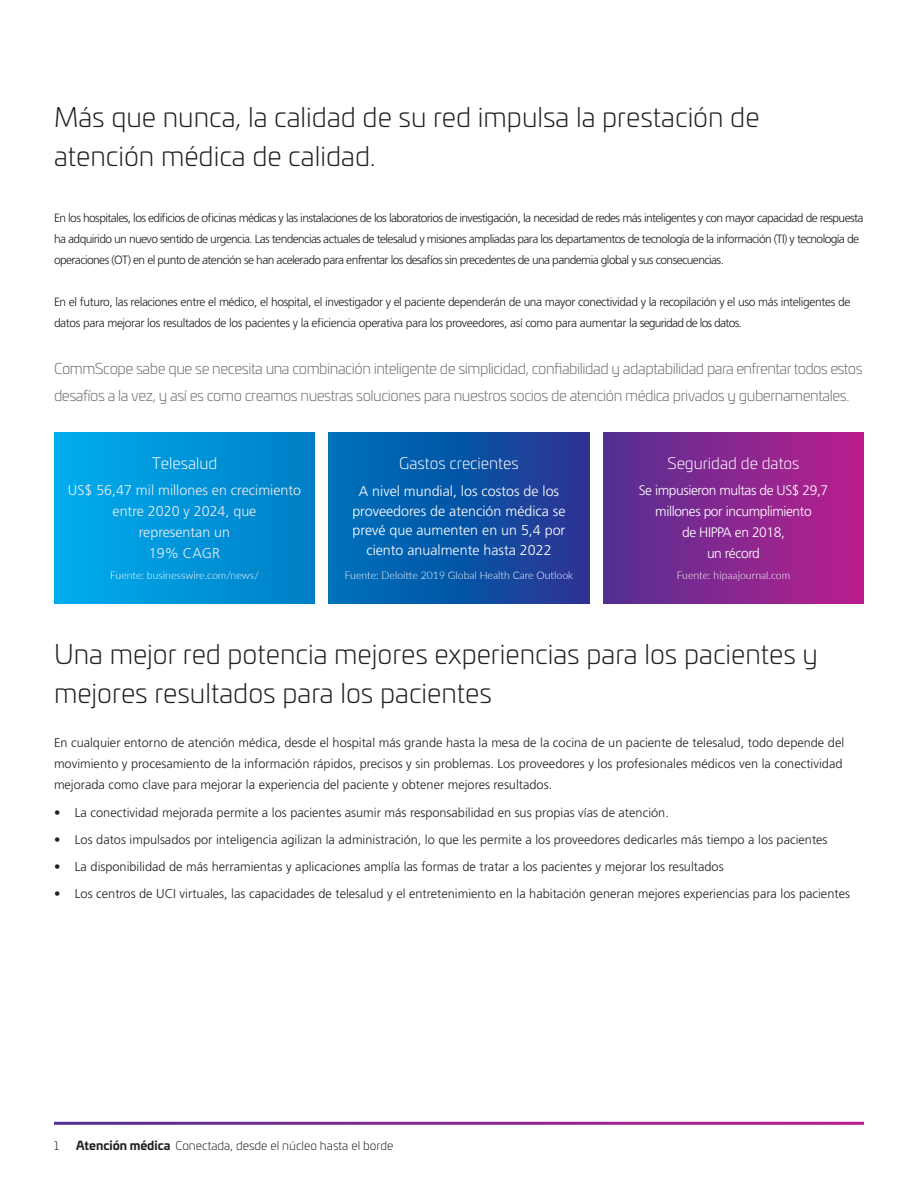
<style>
.page{position:relative;width:918px;height:1188px;background:#fff}
.page>*{position:absolute;margin:0;border:0;box-sizing:border-box;transform-origin:0 0}
.Main_Headline_18pt{font:300 27px/39px "Univia Pro";color:#231f20}
.Intro_body_11pt{font:300 15.75px "Univia Pro";color:#fff}
.Intro_body_11pt-2{font:300 15px/26.2px "Univia Pro";letter-spacing:-.03em;color:#6c6d70}
.Intro_body_11pt-3{font:300 14.25px/19.5px "Frutiger LT Pro";color:#fff;text-align:center}
.Headline_Story{font:300 14.25px/21px "Frutiger LT Pro";color:#eeeeef;text-align:center}
.Headline_Story-2{font:300 13.8px/21px "Frutiger LT Pro";letter-spacing:-.03em;color:#fff;text-align:center}
.Bullets_9pt_tight_sp{font:300 12.75px "Frutiger LT Pro";color:#231f20}
.Body_text_9pt{font:300 12.75px/21px "Frutiger LT Pro";color:#231f20}
.Body_text_9pt-2{font:300 12px/21px "Frutiger LT Pro";letter-spacing:-.05em;color:#231f20}
.Body_text_9pt-3{font:300 12px/21px "Frutiger LT Pro";letter-spacing:-.03em;color:#231f20}
.t1{font:300 12px "Univia Pro";color:#231f20}
.Headline_Story-3{font:300 10.5px "Lato";color:#fff}
.s1{font-weight:700}
</style>
<div class="page">
<div style="left:54px;top:432px;width:261px;height:171px;background:linear-gradient(to right,#00adee,#007ec5)"></div>
<div style="left:328px;top:432px;width:262px;height:171px;background:linear-gradient(to right,#0074bc,#263391)"></div>
<div style="left:603px;top:432px;width:261px;height:171px;background:linear-gradient(to right,#533092,#bc1d8d)"></div>
<p class="Main_Headline_18pt" style="left:54px;top:97px;width:707px">Más que nunca, la calidad de su red impulsa la prestación de atención médica de calidad.</p>
<p class="Body_text_9pt-2" style="left:54px;top:207px;width:811px">En los hospitales, los edificios de oficinas médicas y las instalaciones de los laboratorios de investigación, la necesidad de redes más inteligentes y con mayor capacidad de respuesta ha adquirido un nuevo sentido de urgencia. Las tendencias actuales de telesalud y misiones ampliadas para los departamentos de tecnología de la información (TI) y tecnología de operaciones (OT) en el punto de atención se han acelerado para enfrentar los desafíos sin precedentes de una pandemia global y sus consecuencias.</p>
<p class="Body_text_9pt-3" style="left:54px;top:291px;width:798px">En el futuro, las relaciones entre el médico, el hospital, el investigador y el paciente dependerán de una mayor conectividad y la recopilación y el uso más inteligentes de datos para mejorar los resultados de los pacientes y la eficiencia operativa para los proveedores, así como para aumentar la seguridad de los datos.</p>
<p class="Intro_body_11pt-2" style="left:54px;top:355px;width:810px">CommScope sabe que se necesita una combinación inteligente de simplicidad, confiabilidad y adaptabilidad para enfrentar todos estos desafíos a la vez, y así es como creamos nuestras soluciones para nuestros socios de atención médica privados y gubernamentales.</p>
<p class="Intro_body_11pt" style="left:152px;top:452px;width:67px">Telesalud</p>
<p class="Headline_Story" style="left:68px;top:480px;width:235px">US$ 56,47 mil millones en crecimiento entre 2020 y 2024, que<br>representan un<br>19% CAGR</p>
<p class="Headline_Story-3" style="left:110px;top:568px;width:150px">Fuente: businesswire.com/news/</p>
<p class="Intro_body_11pt" style="left:399px;top:452px;width:121px">Gastos crecientes</p>
<p class="Intro_body_11pt-3" style="left:352px;top:482px;width:215px">A nivel mundial, los costos de los proveedores de atención médica se prevé que aumenten en un 5,4 por ciento anualmente hasta 2022</p>
<p class="Headline_Story-3" style="left:345px;top:568px;width:230px">Fuente: Deloitte 2019 Global Health Care Outlook</p>
<p class="Intro_body_11pt" style="left:667px;top:452px;width:134px">Seguridad de datos</p>
<p class="Headline_Story-2" style="left:639px;top:480px;width:191px">Se impusieron multas de US$ 29,7 millones por incumplimiento<br>de HIPPA en 2018,<br>un récord</p>
<p class="Headline_Story-3" style="left:677px;top:568px;width:115px">Fuente: hipaajournal.com</p>
<p class="Main_Headline_18pt" style="left:54px;top:633px;width:765px">Una mejor red potencia mejores experiencias para los pacientes y mejores resultados para los pacientes</p>
<p class="Body_text_9pt" style="left:54px;top:732px;width:792px">En cualquier entorno de atención médica, desde el hospital más grande hasta la mesa de la cocina de un paciente de telesalud, todo depende del movimiento y procesamiento de la información rápidos, precisos y sin problemas. Los proveedores y los profesionales médicos ven la conectividad mejorada como clave para mejorar la experiencia del paciente y obtener mejores resultados.</p>
<p class="Bullets_9pt_tight_sp" style="left:54px;top:805px;width:616px">• La conectividad mejorada permite a los pacientes asumir más responsabilidad en sus propias vías de atención.</p>
<p class="Bullets_9pt_tight_sp" style="left:54px;top:832px;width:775px">• Los datos impulsados por inteligencia agilizan la administración, lo que les permite a los proveedores dedicarles más tiempo a los pacientes</p>
<p class="Bullets_9pt_tight_sp" style="left:54px;top:859px;width:671px">• La disponibilidad de más herramientas y aplicaciones amplía las formas de tratar a los pacientes y mejorar los resultados</p>
<p class="Bullets_9pt_tight_sp" style="left:54px;top:886px;width:798px">• Los centros de UCI virtuales, las capacidades de telesalud y el entretenimiento en la habitación generan mejores experiencias para los pacientes</p>
<p class="t1" style="left:54px;top:1138px;width:6px">1</p>
<p class="t1" style="left:76px;top:1138px;width:319px"><span class="s1">Atención médica</span> Conectada, desde el núcleo hasta el borde</p>
</div>
